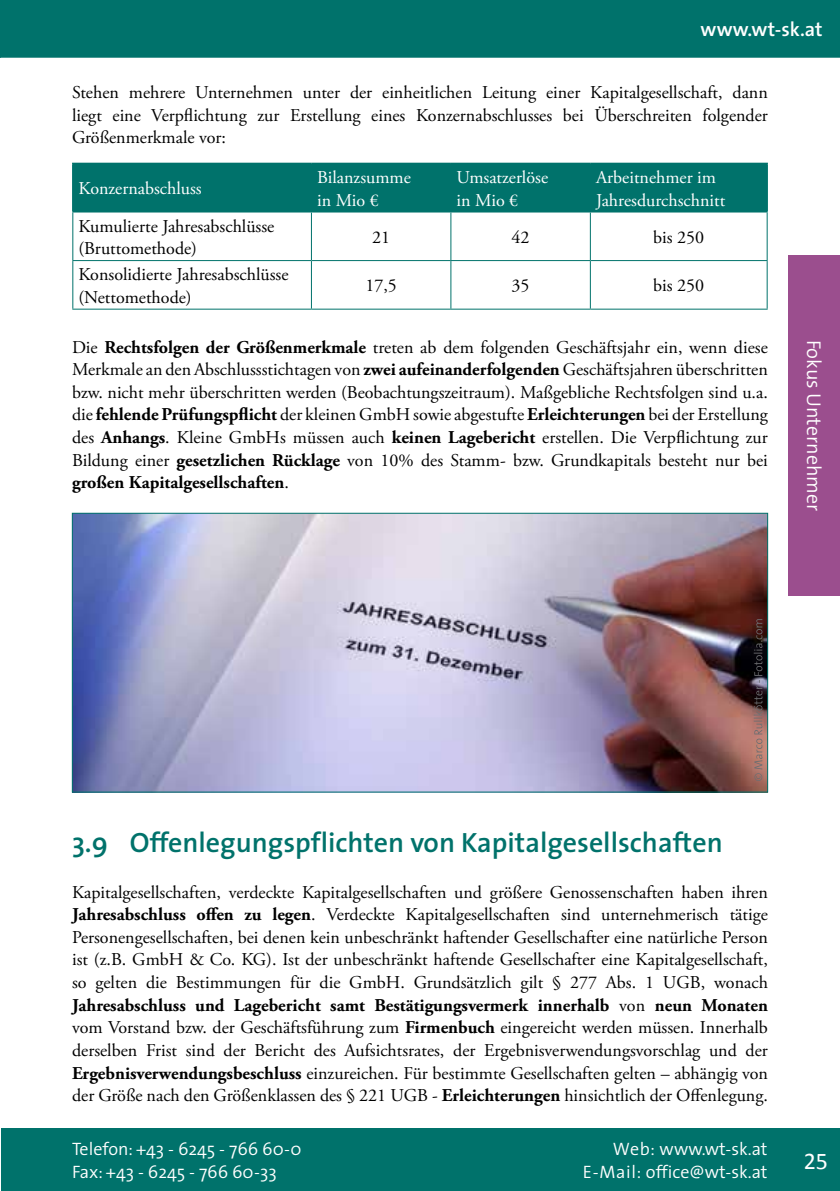
<style>
.page{position:relative;width:840px;height:1191px;background:#fff}
.page>*{position:absolute;margin:0;border:0;box-sizing:border-box;transform-origin:0 0}
.t1{font:600 28px "The Sans";color:#00726b}
.t2{font:24px "Calibri";color:#fff}
.t3{font:300 20px "The Sans";color:#fff}
.t4{font:600 20px "The Sans";letter-spacing:.01em;color:#fff}
.t5{font:18px/22.6px "Adobe Garamond Pro";color:#000;text-align:justify}
.t6{font:300 18px/23px "The Sans";color:#fff;text-align:right}
.t7{font:18px/22.6px "Adobe Garamond Pro";color:#fff}
.s1{font-weight:700}
</style>
<div class="page">
<div style="left:1px;top:1128px;width:838px;height:63px;background:#00726b"></div>
<div style="left:0;top:0;width:839px;height:57px;background:#00726b"></div>
<div style="left:74px;top:164px;width:692px;height:47px;background:#00726b"></div>
<hr style="left:72px;top:164px;width:2px;height:47px;background:#00726b">
<hr style="left:72px;top:163px;width:239px;height:1px;background:#00726b">
<hr style="left:310px;top:164px;width:2px;height:47px;background:#00726b">
<hr style="left:311px;top:163px;width:139px;height:1px;background:#00726b">
<hr style="left:450px;top:163px;width:140px;height:1px;background:#00726b">
<hr style="left:590px;top:163px;width:177px;height:1px;background:#00726b">
<hr style="left:450px;top:164px;width:1px;height:47px;background:#00726b">
<hr style="left:589px;top:164px;width:1px;height:47px;background:#00726b">
<hr style="left:766px;top:164px;width:1px;height:47px;background:#00726b">
<hr style="left:72px;top:212px;width:1px;height:48px;background:#00726b">
<hr style="left:72px;top:261px;width:1px;height:48px;background:#00726b">
<hr style="left:72px;top:211px;width:239px;height:1px;background:#00726b">
<hr style="left:311px;top:211px;width:139px;height:1px;background:#00726b">
<hr style="left:450px;top:211px;width:140px;height:1px;background:#00726b">
<hr style="left:590px;top:211px;width:177px;height:1px;background:#00726b">
<hr style="left:311px;top:212px;width:1px;height:48px;background:#00726b">
<hr style="left:450px;top:212px;width:1px;height:48px;background:#00726b">
<hr style="left:589px;top:212px;width:1px;height:48px;background:#00726b">
<hr style="left:766px;top:212px;width:1px;height:48px;background:#00726b">
<hr style="left:311px;top:261px;width:1px;height:48px;background:#00726b">
<hr style="left:450px;top:261px;width:1px;height:48px;background:#00726b">
<hr style="left:589px;top:261px;width:1px;height:48px;background:#00726b">
<hr style="left:766px;top:261px;width:1px;height:48px;background:#00726b">
<hr style="left:72px;top:260px;width:239px;height:1px;background:#00726b">
<hr style="left:311px;top:260px;width:139px;height:1px;background:#00726b">
<hr style="left:450px;top:260px;width:140px;height:1px;background:#00726b">
<hr style="left:590px;top:260px;width:177px;height:1px;background:#00726b">
<hr style="left:72px;top:309px;width:239px;height:1px;background:#00726b">
<hr style="left:311px;top:309px;width:139px;height:1px;background:#00726b">
<hr style="left:450px;top:309px;width:140px;height:1px;background:#00726b">
<hr style="left:590px;top:309px;width:177px;height:1px;background:#00726b">
<div style="left:788px;top:255px;width:51px;height:340px;background:#9b4e8e"></div>
<img style="left:74px;top:515px;width:691px;height:275px">
<div style="left:72px;top:513px;width:695px;height:279px;border:1px solid #00726b"></div>
<svg style="left:753px;top:619px;width:9px;height:162px"></svg>
<p class="t4" style="left:700px;top:12px;width:123px">www.wt-sk.at</p>
<p class="t5" style="left:72px;top:82px;width:697px">Stehen mehrere Unternehmen unter der einheitlichen Leitung einer Kapitalgesellschaft, dann liegt eine Verpflichtung zur Erstellung eines Konzernabschlusses bei Überschreiten folgender Größenmerkmale vor:</p>
<p class="t7" style="left:78px;top:178px;width:125px">Konzernabschluss</p>
<p class="t7" style="left:317px;top:167px;width:95px">Bilanzsumme in Mio €</p>
<p class="t7" style="left:456px;top:167px;width:93px">Umsatzerlöse in Mio €</p>
<p class="t7" style="left:595px;top:167px;width:131px">Arbeitnehmer im<br>Jahresdurchschnitt</p>
<p class="t5" style="left:78px;top:215px;width:197px">Kumulierte Jahresabschlüsse (Bruttomethode)</p>
<p class="t5" style="left:372px;top:226px;width:19px">21</p>
<p class="t5" style="left:511px;top:226px;width:19px">42</p>
<p class="t5" style="left:653px;top:226px;width:52px">bis 250</p>
<p class="t5" style="left:78px;top:264px;width:211px">Konsolidierte Jahresabschlüsse (Nettomethode)</p>
<p class="t5" style="left:365px;top:275px;width:33px">17,5</p>
<p class="t5" style="left:511px;top:275px;width:19px">35</p>
<p class="t5" style="left:653px;top:275px;width:52px">bis 250</p>
<p class="t5" style="left:72px;top:336px;width:697px">Die <span class="s1">Rechtsfolgen der Größenmerkmale</span> treten ab dem folgenden Geschäftsjahr ein, wenn diese Merkmale an den Abschlussstichtagen von <span class="s1">zwei aufeinanderfolgenden</span> Geschäftsjahren überschritten bzw. nicht mehr überschritten werden (Beobachtungszeitraum). Maßgebliche Rechtsfolgen sind u.a. die <span class="s1">fehlende Prüfungspflicht</span> der kleinen GmbH sowie abgestufte <span class="s1">Erleichterungen</span> bei der Erstellung des <span class="s1">Anhangs</span>. Kleine GmbHs müssen auch <span class="s1">keinen Lagebericht</span> erstellen. Die Verpflichtung zur Bildung einer <span class="s1">gesetzlichen Rücklage</span> von 10% des Stamm- bzw. Grundkapitals besteht nur bei <span class="s1">großen Kapitalgesellschaften</span>.</p>
<p class="t3" style="left:830px;top:340px;width:173px;rotate:90deg">Fokus Unternehmer</p>
<h1 class="t1" style="left:72px;top:819px;width:651px">3.9 Offenlegungspflichten von Kapitalgesellschaften</h1>
<p class="t5" style="left:72px;top:881px;width:697px">Kapitalgesellschaften, verdeckte Kapitalgesellschaften und größere Genossenschaften haben ihren <span class="s1">Jahresabschluss offen zu legen</span>. Verdeckte Kapitalgesellschaften sind unternehmerisch tätige Personengesellschaften, bei denen kein unbeschränkt haftender Gesellschafter eine natürliche Person ist (z.B. GmbH &amp; Co. KG). Ist der unbeschränkt haftende Gesellschafter eine Kapitalgesellschaft, so gelten die Bestimmungen für die GmbH. Grundsätzlich gilt § 277 Abs. 1 UGB, wonach <span class="s1">Jahresabschluss und Lagebericht samt Bestätigungsvermerk innerhalb</span> von <span class="s1">neun Monaten </span>vom Vorstand bzw. der Geschäftsführung zum <span class="s1">Firmenbuch</span> eingereicht werden müssen. Innerhalb derselben Frist sind der Bericht des Aufsichtsrates, der Ergebnisverwendungsvorschlag und der <span class="s1">Ergebnisverwendungsbeschluss</span> einzureichen. Für bestimmte Gesellschaften gelten – abhängig von der Größe nach den Größenklassen des § 221 UGB - <span class="s1">Erleichterungen</span> hinsichtlich der Offenlegung.</p>
<p class="t6" style="left:72px;top:1136px;width:231px;text-align:left">Telefon: +43 - 6245 - 766 60-0<br>Fax: +43 - 6245 - 766 60-33</p>
<p class="t6" style="left:582px;top:1136px;width:186px">Web: www.wt-sk.at<br>E-Mail: office@wt-sk.at</p>
<h2 class="t2" style="left:803px;top:1144px;width:26px">25</h2>
</div>
